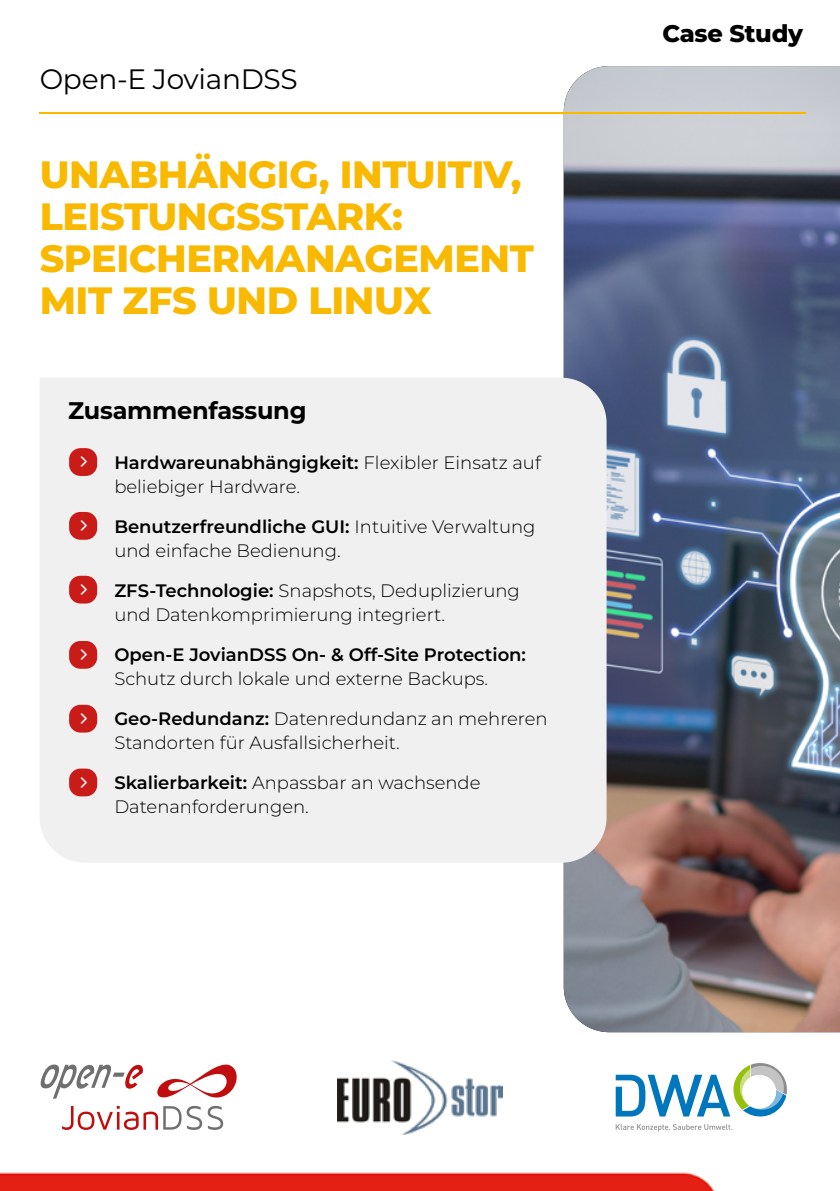
<style>
.page{position:relative;width:840px;height:1191px;background:#fff}
.page>*{position:absolute;margin:0;border:0;box-sizing:border-box;transform-origin:0 0}
.t1{font:800 38px/42px "Montserrat";letter-spacing:-.01em;color:#f9b900}
.t2{font:28px "Montserrat";letter-spacing:-.01em;color:#000}
.t3{font:700 24px "Montserrat";letter-spacing:-.01em;color:#000}
.t4{font:800 24px "Montserrat";letter-spacing:-.01em;color:#000}
.t5{font:300 18px/24px "Montserrat";color:#000}
.t6{font:600 18px "Montserrat";color:#000}
.t7{font:12px "Font Awesome 6 Pro Solid";color:#fff}
.s1{font-weight:600}
</style>
<div class="page">
<img style="left:0;top:112px;width:839px;height:1079px">
<img style="left:563px;top:66px;width:276px;height:966px">
<div style="left:40px;top:378px;width:566px;height:484px;background:#f0f0f0"></div>
<svg style="left:41px;top:1064px;width:102px;height:34px"></svg>
<svg style="left:157px;top:1064px;width:79px;height:35px"></svg>
<svg style="left:62px;top:1105px;width:161px;height:25px"></svg>
<img style="left:337px;top:1060px;width:165px;height:74px">
<svg style="left:615px;top:1062px;width:173px;height:69px"></svg>
<hr style="left:40px;top:112px;width:765px;height:2px;background:#f9b900">
<div style="left:69px;top:448px;width:28px;height:28px;background:#c91b18;border-radius:11px"></div>
<div style="left:69px;top:512px;width:28px;height:28px;background:#c91b18;border-radius:11px"></div>
<div style="left:69px;top:576px;width:28px;height:27px;background:#c91b18;border-radius:11px"></div>
<div style="left:69px;top:641px;width:28px;height:28px;background:#c91b18;border-radius:11px"></div>
<div style="left:69px;top:705px;width:28px;height:27px;background:#c91b18;border-radius:11px"></div>
<div style="left:69px;top:768px;width:28px;height:28px;background:#c91b18;border-radius:11px"></div>
<h2 class="t2" style="left:40px;top:60px;width:259px">Open-E JovianDSS</h2>
<h1 class="t1" style="left:40px;top:155px;width:495px">UNABHÄNGIG, INTUITIV,<br>LEISTUNGSSTARK:<br>SPEICHERMANAGEMENT<br>MIT ZFS UND LINUX</h1>
<h3 class="t3" style="left:68px;top:394px;width:240px">Zusammenfassung</h3>
<p class="t7" style="left:79px;top:456px;width:9px">❖□■▼</p>
<p class="t5" style="left:114px;top:452px;width:428px"><span class="s1">Hardwareunabhängigkeit:</span> Flexibler Einsatz auf beliebiger Hardware.</p>
<p class="t5" style="left:114px;top:516px;width:422px"><span class="s1">Benutzerfreundliche GUI:</span> Intuitive Verwaltung und einfache Bedienung.</p>
<p class="t5" style="left:114px;top:580px;width:407px"><span class="s1">ZFS-Technologie:</span> Snapshots, Deduplizierung und Datenkomprimierung integriert.</p>
<p class="t6" style="left:114px;top:642px;width:413px">Open-E JovianDSS On- &amp; Off-Site Protection:</p>
<p class="t5" style="left:114px;top:668px;width:375px">Schutz durch lokale und externe Backups.</p>
<p class="t5" style="left:114px;top:708px;width:434px"><span class="s1">Geo-Redundanz:</span> Datenredundanz an mehreren<br>Standorten für Ausfallsicherheit.</p>
<p class="t5" style="left:114px;top:772px;width:367px"><span class="s1">Skalierbarkeit:</span> Anpassbar an wachsende<br>Datenanforderungen.</p>
<p class="t7" style="left:79px;top:519px;width:9px">❖□■▼</p>
<p class="t7" style="left:79px;top:583px;width:9px">❖□■▼</p>
<p class="t7" style="left:79px;top:648px;width:9px">❖□■▼</p>
<p class="t7" style="left:79px;top:712px;width:9px">❖□■▼</p>
<p class="t7" style="left:79px;top:776px;width:9px">❖□■▼</p>
<h3 class="t4" style="left:662px;top:16px;width:142px">Case Study</h3>
</div>
